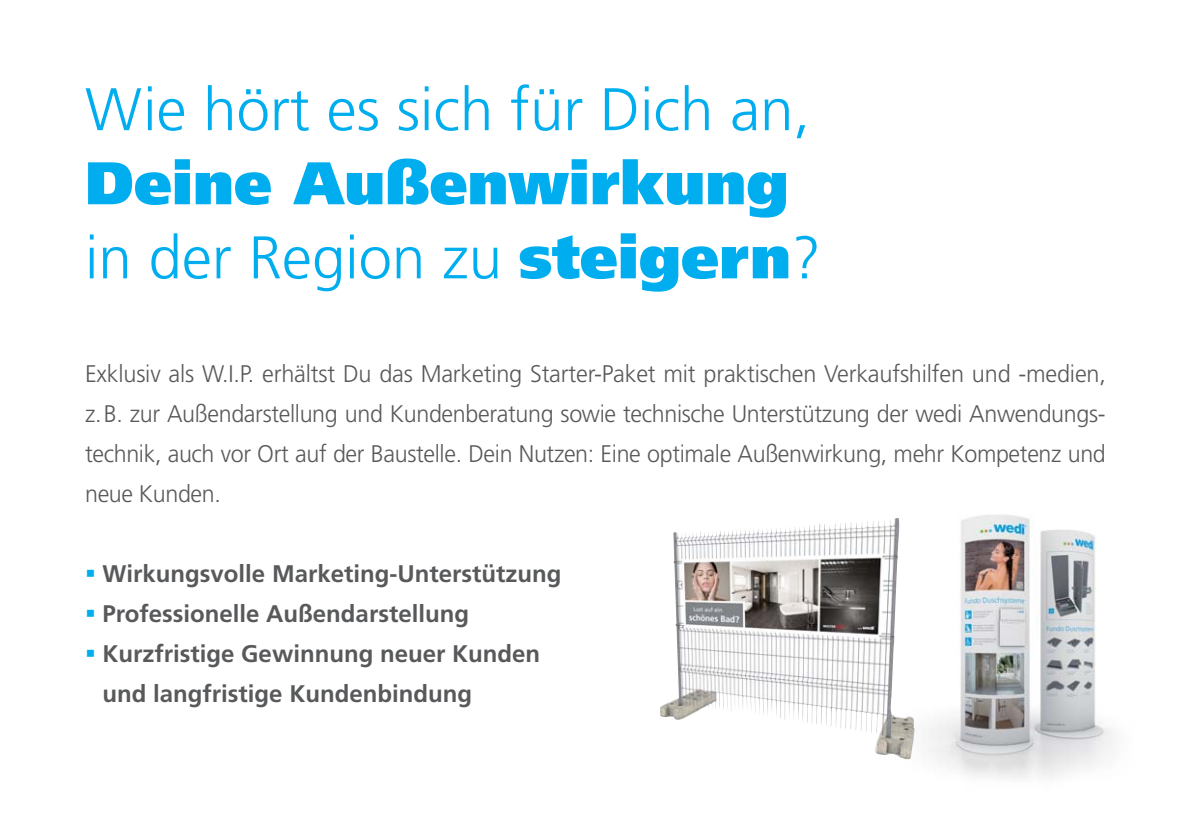
<style>
.page{position:relative;width:1191px;height:840px;background:#fff}
.page>*{position:absolute;margin:0;border:0;box-sizing:border-box;transform-origin:0 0}
.t1{font:900 60px/74px "Frutiger LT Com";color:#00aeef}
.t2{font:300 60px "Frutiger LT Com";color:#00aeef}
.t3{font:300 24px/40px "Frutiger LT Com";letter-spacing:-.015em;color:#58595b;text-align:justify}
.t4{font:700 24px/40px "Frutiger LT Com";color:#58595b}
.s1{font-weight:300}
.s2{color:#00aeef}
</style>
<div class="page">
<img style="left:906px;top:515px;width:209px;height:264px">
<img style="left:660px;top:518px;width:255px;height:241px">
<h1 class="t2" style="left:85px;top:85px;width:726px">Wie hört es sich für Dich an,</h1>
<h1 class="t1" style="left:85px;top:151px;width:737px">Deine Außenwirkung <span class="s1">in der Region zu</span> steigern<span class="s1">?</span></h1>
<p class="t3" style="left:85px;top:355px;width:1022px">Exklusiv als W.I.P. erhältst Du das Marketing Starter-Paket mit praktischen Verkaufshilfen und -medien, z. B. zur Außendarstellung und Kundenberatung sowie technische Unterstützung der wedi Anwendungs&shy;technik, auch vor Ort auf der Baustelle. Dein Nutzen: Eine optimale Außenwirkung, mehr Kompetenz und neue Kunden.</p>
<p class="t4" style="left:85px;top:555px;width:478px"><span class="s2">▪</span> Wirkungsvolle Marketing-Unterstützung</p>
<p class="t4" style="left:85px;top:595px;width:385px"><span class="s2">▪</span> Professionelle Außendarstellung</p>
<p class="t4" style="left:103px;top:635px;width:439px;text-indent:-18px"><span class="s2">▪</span> Kurzfristige Gewinnung neuer Kunden und langfristige Kundenbindung</p>
</div>
